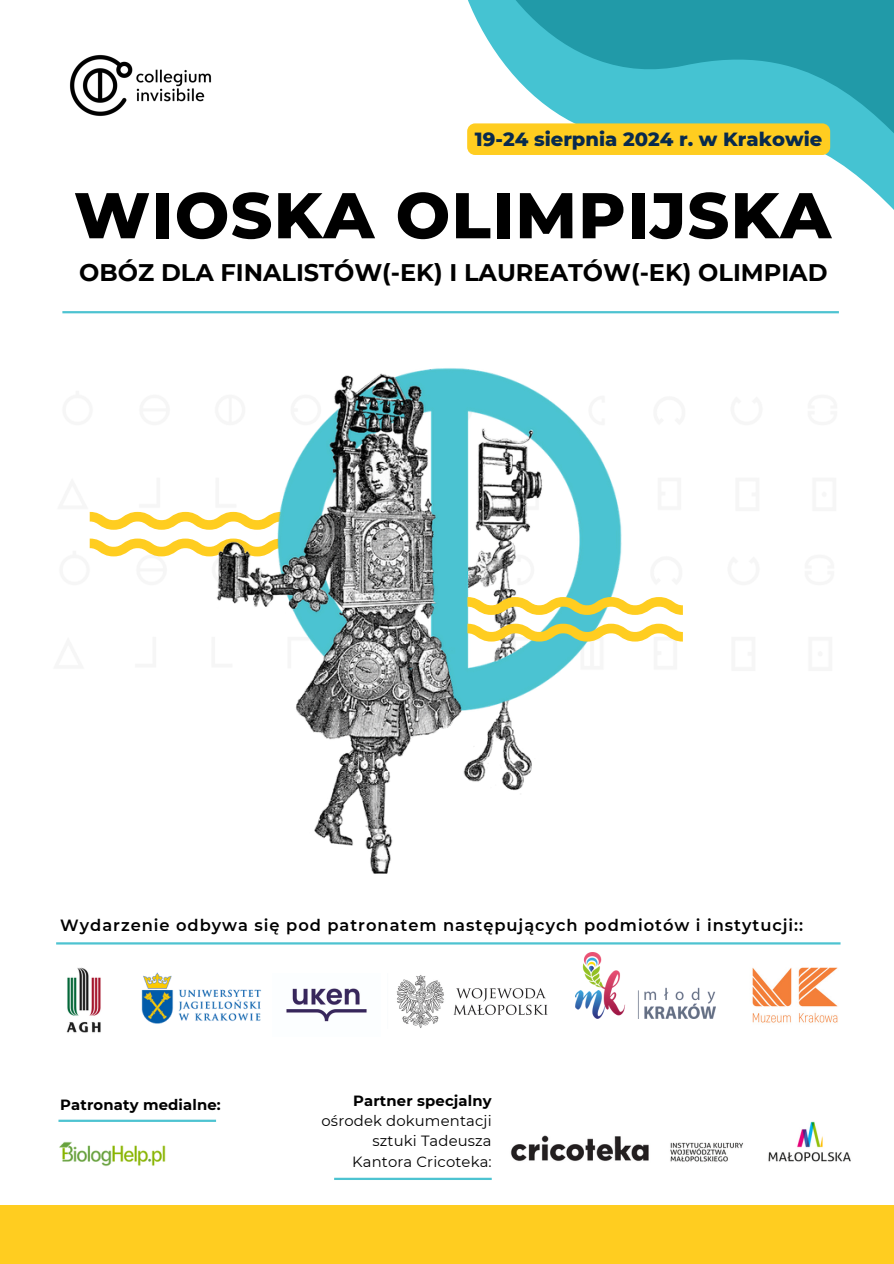
<style>
.page{position:relative;width:894px;height:1264px;background:#fff}
.page>*{position:absolute;margin:0;border:0;box-sizing:border-box;transform-origin:0 0}
.t1{font:800 64.5px "Montserrat";letter-spacing:.02em;color:#000}
.t2{font:700 24px "Montserrat";color:#000}
.t3{font:800 19.5px "Montserrat";color:#082a4d}
.t4{font:600 16.2px "Montserrat";letter-spacing:.06em;color:#000}
.t5{font:14.85px/20.2px "Montserrat";letter-spacing:.01em;color:#000;text-align:right}
.t6{font:700 14.85px "Montserrat";letter-spacing:.01em;color:#000}
.s1{font-weight:700}
</style>
<div class="page">
<div style="left:0;top:1204px;width:893px;height:59px;background:#ffcd20"></div>
<svg style="left:468px;top:0;width:425px;height:209px"></svg>
<svg style="left:90px;top:519px;width:88px;height:11px"></svg>
<img style="left:89px;top:511px;width:89px;height:8px">
<img style="left:89px;top:538px;width:89px;height:19px">
<img style="left:178px;top:368px;width:462px;height:506px">
<hr style="left:62px;top:311px;width:776px;height:2px;background:#4dc3d1">
<img style="left:510px;top:1121px;width:341px;height:41px">
<img style="left:396px;top:975px;width:152px;height:53px">
<img style="left:66px;top:967px;width:35px;height:66px">
<img style="left:575px;top:952px;width:140px;height:66px">
<hr style="left:56px;top:942px;width:784px;height:2px;background:#4dc3d1">
<img style="left:141px;top:972px;width:121px;height:52px">
<img style="left:286px;top:988px;width:81px;height:34px">
<img style="left:752px;top:967px;width:86px;height:56px">
<hr style="left:58px;top:1119px;width:158px;height:2px;background:#4dc3d1">
<img style="left:59px;top:1141px;width:107px;height:26px">
<hr style="left:334px;top:1177px;width:157px;height:2px;background:#4dc3d1">
<img style="left:69px;top:54px;width:143px;height:62px">
<div style="left:467px;top:123px;width:362px;height:32px;background:#ffcd20;border-radius:8px"></div>
<svg style="left:467px;top:597px;width:215px;height:44px"></svg>
<p class="t3" style="left:475px;top:127px;width:349px">19-24 sierpnia 2024 r. w Krakowie</p>
<p class="t1" style="left:74px;top:176px;width:758px">WIOSKA OLIMPIJSKA</p>
<p class="t2" style="left:79px;top:257px;width:749px">OBÓZ DLA FINALISTÓW(-EK) I LAUREATÓW(-EK) OLIMPIAD</p>
<p class="t4" style="left:60px;top:915px;width:744px">Wydarzenie odbywa się pod patronatem następujących podmiotów i instytucji::</p>
<p class="t6" style="left:60px;top:1095px;width:162px">Patronaty medialne:</p>
<h4 class="t5" style="left:321px;top:1090px;width:172px"><span class="s1">Partner specjalny </span>ośrodek dokumentacji sztuki Tadeusza<br>Kantora Cricoteka:</h4>
</div>
